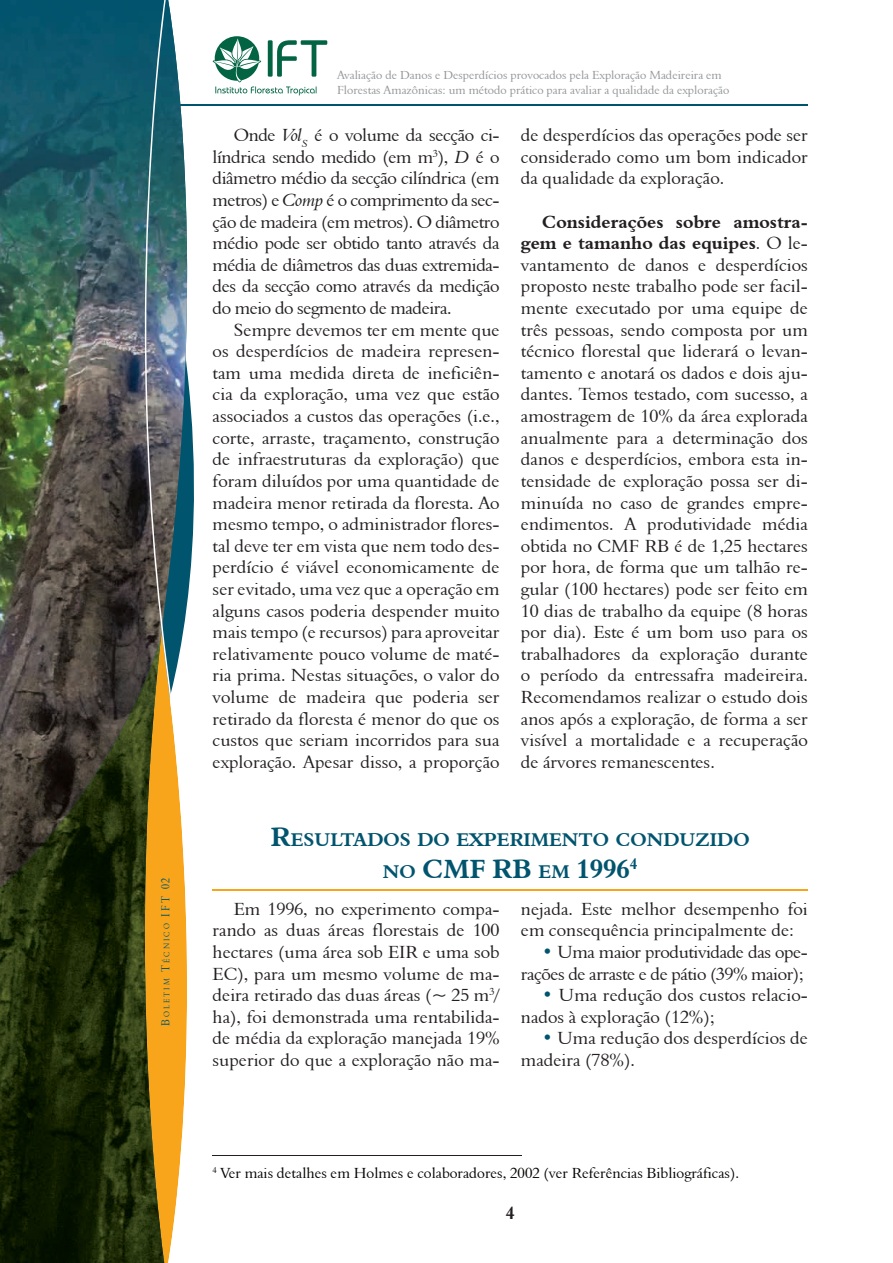
<style>
.page{position:relative;width:893px;height:1263px;background:#fff}
.page>*{position:absolute;margin:0;border:0;box-sizing:border-box;transform-origin:0 0}
.t1{font:27px "Aldine 401 BT Bold A";color:#01546e}
.t2{font:18.9px "Aldine 401 BT Bold A";color:#01546e}
.t3{font:18px/21.6px "Aldine 401 BT Roman A";color:#231f20;text-align:justify}
.t4{font:18px/21.6px "Aldine 401 BT Roman A";letter-spacing:-.025em;color:#231f20;text-align:right}
.t5{font:18px/21.6px "Aldine 401 BT Bold A";color:#231f20;text-align:right}
.t6{font:15px "Aldine 401 BT Roman A";color:#040503}
.t7{font:12px/15px "Aldine 401 BT Roman A";color:#939598}
.t8{font:8.4px "Aldine 401 BT Roman A";letter-spacing:.285em;color:#01546e;scale:.84 1}
.s1{font-size:12px}
.s2{font-family:"Aldine 401 BT Italic A"}
.s3{font-family:"Aldine 401 BT Roman A"}
.s4{font-size:27px}
.s5{font-size:18.9px}
.s6{color:#01546e}
</style>
<div class="page">
<hr style="left:175px;top:105px;width:633px;height:1px;background:#01546e">
<svg style="left:213px;top:36px;width:114px;height:59px"></svg>
<img style="left:0;top:0;width:189px;height:1263px">
<img style="left:0;top:640px;width:164px;height:623px">
<hr style="left:213px;top:1155px;width:309px;height:1px;background:#231f20">
<hr style="left:213px;top:889px;width:595px;height:2px;background:#f9a51b">
<p class="t8" style="left:162px;top:1026px;width:178px;rotate:-90deg"><span class="s1">B</span>OLETIM <span class="s1">T</span>ÉCNICO <span class="s1">IFT 02</span></p>
<p class="t7" style="left:337px;top:68px;width:394px">Avaliação de Danos e Desperdícios provocados pela Exploração Madeireira em<br>Florestas Amazônicas: um método prático para avaliar a qualidade da exploração</p>
<p class="t3" style="left:213px;top:124px;width:289px;text-indent:21px">Onde <span class="s2">Vol</span><sub>S</sub> é o volume da secção ci&shy;líndrica sendo medido (em m<sup>3</sup>), <span class="s2">D</span> é o diâmetro médio da secção cilíndrica (em metros) e <span class="s2">Comp</span> é o comprimento da sec&shy;ção de madeira (em metros). O diâmetro médio pode ser obtido tanto através da média de diâmetros das duas extremida&shy;des da secção como através da medição do meio do segmento de madeira.</p>
<p class="t3" style="left:213px;top:319px;width:289px;text-indent:21px">Sempre devemos ter em mente que os desperdícios de madeira represen&shy;tam uma medida direta de ineficiên&shy;cia da exploração, uma vez que estão associados a custos das operações (i.e., corte, arraste, traçamento, construção de infraestruturas da exploração) que foram diluídos por uma quantidade de madeira menor retirada da floresta. Ao mesmo tempo, o administrador flores&shy;tal deve ter em vista que nem todo des&shy;perdício é viável economicamente de ser evitado, uma vez que a operação em alguns casos poderia despender muito mais tempo (e recursos) para aproveitar relativamente pouco volume de maté&shy;ria prima. Nestas situações, o valor do volume de madeira que poderia ser retirado da floresta é menor do que os custos que seriam incorridos para sua exploração. Apesar disso, a proporção</p>
<p class="t3" style="left:521px;top:124px;width:289px">de desperdícios das operações pode ser considerado como um bom indicador da qualidade da exploração.</p>
<p class="t5" style="left:521px;top:211px;width:289px">Considerações sobre amostra&shy;gem e tamanho das equipes<span class="s3">. O le-</span></p>
<p class="t3" style="left:521px;top:254px;width:289px">vantamento de danos e desperdícios proposto neste trabalho pode ser facil&shy;mente executado por uma equipe de três pessoas, sendo composta por um técnico florestal que liderará o levan&shy;tamento e anotará os dados e dois aju&shy;dantes. Temos testado, com sucesso, a amostragem de 10% da área explorada anualmente para a determinação dos danos e desperdícios, embora esta in&shy;tensidade de exploração possa ser di&shy;minuída no caso de grandes empre&shy;endimentos. A produtividade média obtida no CMF RB é de 1,25 hectares por hora, de forma que um talhão re&shy;gular (100 hectares) pode ser feito em 10 dias de trabalho da equipe (8 horas por dia). Este é um bom uso para os trabalhadores da exploração durante o período da entressafra madeireira.<br>Recomendamos realizar o estudo dois anos após a exploração, de forma a ser visível a mortalidade e a recuperação de árvores remanescentes.</p>
<p class="t2" style="left:271px;top:827px;width:480px"><span class="s4">R</span>ESULTADOS DO EXPERIMENTO CONDUZIDO</p>
<h1 class="t1" style="left:383px;top:852px;width:256px"><span class="s5">NO</span> CMF RB <span class="s5">EM</span> 1996<sup>4</sup></h1>
<p class="t3" style="left:213px;top:898px;width:289px;text-indent:21px">Em 1996, no experimento compa&shy;rando as duas áreas florestais de 100 hectares (uma área sob EIR e uma sob EC), para um mesmo volume de ma&shy;deira retirado das duas áreas (~ 25 m<sup>3</sup>/ ha), foi demonstrada uma rentabilida&shy;de média da exploração manejada 19% superior do que a exploração não ma-</p>
<p class="t3" style="left:521px;top:898px;width:288px">nejada. Este melhor desempenho foi em consequência principalmente de:</p>
<p class="t4" style="left:521px;top:941px;width:289px"><span class="s6">•</span> Uma maior produtividade das ope&shy;rações de arraste e de pátio (39% maior);</p>
<p class="t3" style="left:521px;top:984px;width:288px;text-indent:21px"><span class="s6">•</span> Uma redução dos custos relacio&shy;nados à exploração (12%);</p>
<p class="t3" style="left:521px;top:1027px;width:289px;text-indent:21px"><span class="s6">•</span> Uma redução dos desperdícios de madeira (78%).</p>
<p class="t6" style="left:213px;top:1163px;width:528px"><sup>4</sup> Ver mais detalhes em Holmes e colaboradores, 2002 (ver Referências Bibliográficas).</p>
<p class="t5" style="left:506px;top:1202px;width:10px">4</p>
</div>
